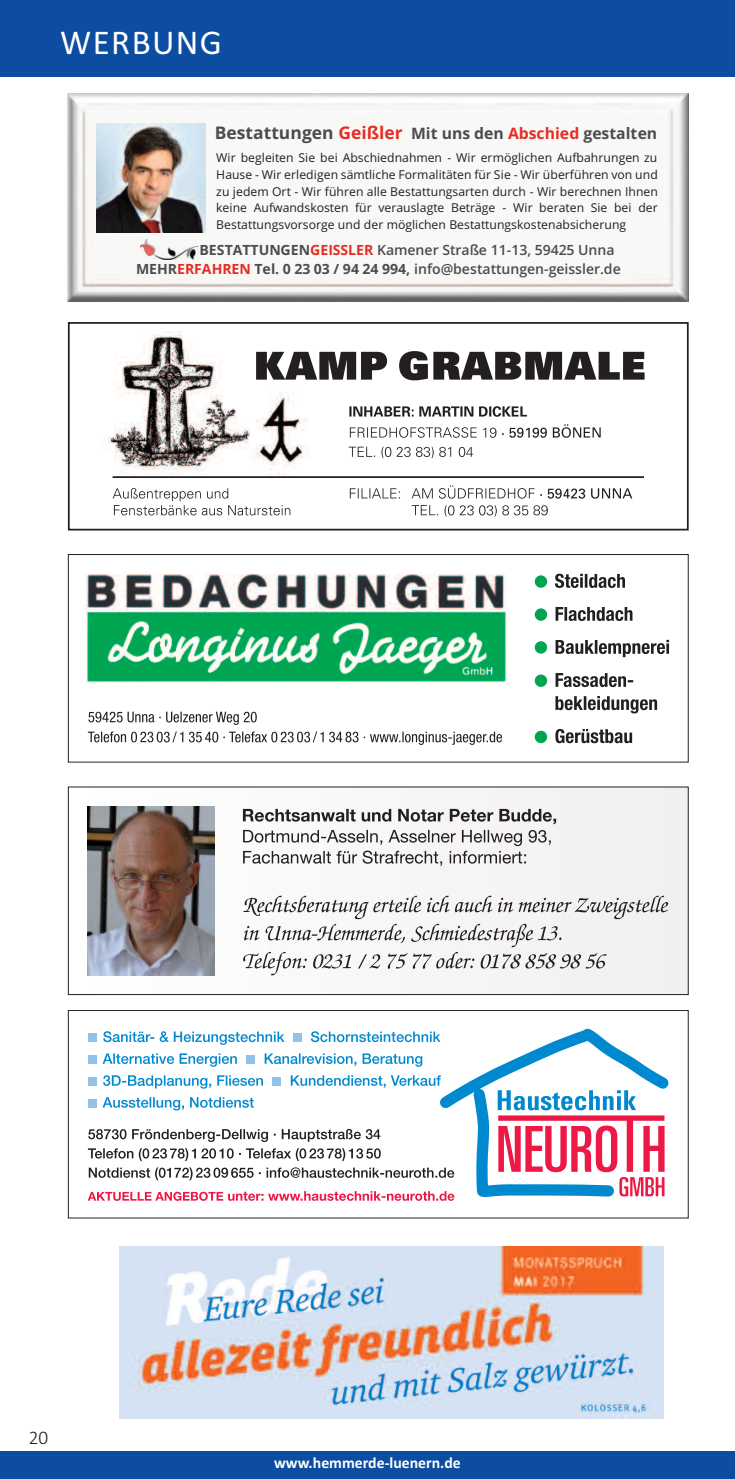
<style>
.page{position:relative;width:735px;height:1479px;background:#fff}
.page>*{position:absolute;margin:0;border:0;box-sizing:border-box;transform-origin:0 0}
.t1{font:35px "Calibri";letter-spacing:.04em;color:#fff}
.t2{font:300 19.25px "Calibri";color:#231f20}
.t3{font:700 15.75px "Open Sans";letter-spacing:-.005em;color:#4b4c4d}
.t4{font:700 15.75px "Calibri";color:#fff}
.t5{font:600 14px/19.4px "Open Sans";color:#4b4c4d}
.t6{font:12.25px/16.8px "Open Sans";letter-spacing:.005em;color:#231f20;text-align:justify}
.s1{font-size:17.5px}
.s2{font-size:17.5px;color:#e62d24}
.s3{color:#e62d24}
.s4{font-weight:700}
.s5{font-weight:700;color:#e62d24}
</style>
<div class="page">
<div style="left:0;top:0;width:734px;height:76px;background:#0d4da1"></div>
<div style="left:0;top:1450px;width:734px;height:28px;background:#0d4da1"></div>
<img style="left:68px;top:93px;width:620px;height:209px">
<img style="left:140px;top:239px;width:60px;height:20px">
<img style="left:96px;top:124px;width:109px;height:109px">
<img style="left:102px;top:332px;width:473px;height:185px">
<div style="left:68px;top:322px;width:620px;height:208px;border:2px solid #231f20"></div>
<svg style="left:348px;top:446px;width:125px;height:12px"></svg>
<svg style="left:349px;top:424px;width:251px;height:14px"></svg>
<svg style="left:349px;top:406px;width:177px;height:11px"></svg>
<svg style="left:113px;top:488px;width:177px;height:27px"></svg>
<svg style="left:411px;top:505px;width:136px;height:11px"></svg>
<svg style="left:349px;top:485px;width:283px;height:13px"></svg>
<svg style="left:256px;top:351px;width:388px;height:29px"></svg>
<hr style="left:112px;top:476px;width:531px;height:2px;background:#231f20">
<img style="left:256px;top:391px;width:52px;height:80px">
<div style="left:68px;top:554px;width:620px;height:208px;border:1px solid #231f20"></div>
<img style="left:85px;top:574px;width:422px;height:109px">
<svg style="left:555px;top:729px;width:76px;height:14px"></svg>
<svg style="left:555px;top:696px;width:101px;height:17px"></svg>
<svg style="left:555px;top:673px;width:78px;height:14px"></svg>
<svg style="left:555px;top:640px;width:113px;height:17px"></svg>
<svg style="left:555px;top:607px;width:77px;height:14px"></svg>
<svg style="left:555px;top:573px;width:69px;height:15px"></svg>
<div style="left:534px;top:575px;width:13px;height:12px;background:#00a54f;border-radius:50%"></div>
<div style="left:534px;top:608px;width:13px;height:13px;background:#00a54f;border-radius:50%"></div>
<div style="left:534px;top:641px;width:13px;height:12px;background:#00a54f;border-radius:50%"></div>
<svg style="left:534px;top:674px;width:13px;height:13px"></svg>
<div style="left:534px;top:730px;width:13px;height:13px;background:#00a54f;border-radius:50%"></div>
<svg style="left:88px;top:731px;width:413px;height:14px"></svg>
<svg style="left:88px;top:711px;width:168px;height:14px"></svg>
<div style="left:68px;top:787px;width:619px;height:207px;background:#f6f6f5"></div>
<div style="left:68px;top:786px;width:620px;height:209px;border:1px solid #231f20"></div>
<img style="left:88px;top:806px;width:126px;height:169px">
<svg style="left:243px;top:830px;width:307px;height:36px"></svg>
<svg style="left:243px;top:809px;width:313px;height:15px"></svg>
<svg style="left:243px;top:895px;width:424px;height:80px"></svg>
<div style="left:68px;top:1010px;width:620px;height:208px;border:1px solid #231f20"></div>
<svg style="left:88px;top:1028px;width:581px;height:173px"></svg>
<img style="left:119px;top:1246px;width:544px;height:172px">
<h1 class="t1" style="left:60px;top:21px;width:163px">WERBUNG</h1>
<p class="t3" style="left:215px;top:124px;width:444px"><span class="s1">Bestattungen</span> <span class="s2">Geißler</span> Mit uns den <span class="s3">Abschied</span> gestalten</p>
<p class="t6" style="left:216px;top:150px;width:443px">Wir begleiten Sie bei Abschiednahmen - Wir ermöglichen Aufbahrungen zu Hause - Wir erledigen sämtliche Formalitäten für Sie - Wir überführen von und zu jedem Ort - Wir führen alle Bestattungsarten durch - Wir berechnen Ihnen keine Aufwandskosten für verauslagte Beträge - Wir beraten Sie bei der Bestattungsvorsorge und der möglichen Bestattungskostenabsicherung</p>
<p class="t5" style="left:136px;top:240px;width:486px;text-indent:63px"><span class="s4">BESTATTUNGEN</span><span class="s5">GEISSLER</span> Kamener Straße 11-13, 59425 Unna<br><span class="s4">MEHR</span><span class="s5">ERFAHREN</span> <span class="s4">Tel. 0 23 03 / 94 24 994,</span> info@bestattungen-geissler.de</p>
<h2 class="t2" style="left:29px;top:1425px;width:21px">20</h2>
<p class="t4" style="left:274px;top:1453px;width:188px">www.hemmerde-luenern.de</p>
</div>
